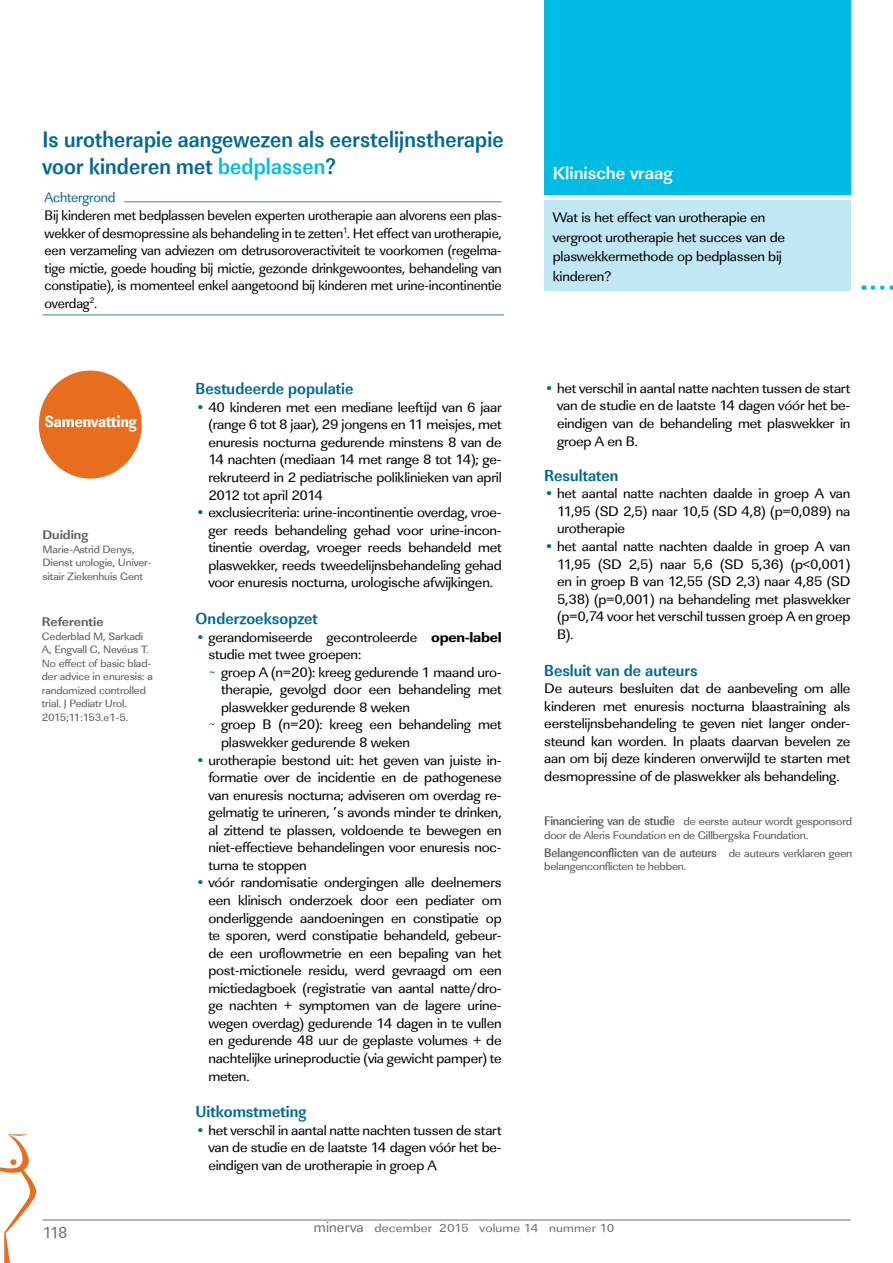
<style>
.page{position:relative;width:893px;height:1263px;background:#fff}
.page>*{position:absolute;margin:0;border:0;box-sizing:border-box;transform-origin:0 0}
.t1{font:700 23.1px/27px "Linear Std";letter-spacing:.005em;color:#006892;scale:.91 1}
.t2{font:700 18px "Linear Std";color:#fff}
.t3{font:700 16.5px "Linear Std Cd";color:#006892}
.t4{font:16.5px "Linear Std Nr Xbold";letter-spacing:-.01em;color:#fff}
.t5{font:16.5px "Linear Std";color:#6d6e71}
.t6{font:14.25px/17.5px "Linear Std";letter-spacing:-.015em;color:#000;text-align:justify;scale:1.05 1}
.t7{font:14.25px/17.5px "Linear Std";letter-spacing:-.015em;color:#000;text-align:justify}
.t8{font:14.25px "Linear Std";letter-spacing:-.015em;color:#006892}
.t9{font:500 12.9px "Linear Std Nr";letter-spacing:-.02em;color:#58595b;scale:1.05 1}
.t10{font:700 12.9px "Linear Std";color:#58595b;scale:1.05 1}
.t11{font:12.15px "Linear Std";letter-spacing:.01em;color:#6d6e71;scale:1.11 1}
.t12{font:11.4px/13.5px "Linear Std";letter-spacing:-.02em;color:#58595b;scale:1.05 1}
.t13{font:10.95px/13.5px "Linear Std";letter-spacing:-.01em;color:#58595b;scale:1.05 1}
.s1{color:#00bce4}
.s2{color:#006892}
.s3{font-family:"Linear Std Xbold"}
.s4{font-family:"Linear Std Nr";font-weight:500;font-size:12.9px}
.s5{font-family:"Linear Std";font-weight:400;font-size:11.4px}
.s6{font-size:15px}
</style>
<div class="page">
<hr style="left:43px;top:1220px;width:807px;height:1px;background:#6d6e71">
<svg style="left:0;top:1134px;width:37px;height:129px"></svg>
<div style="left:544px;top:200px;width:306px;height:90px;background:#c1e7f5"></div>
<hr style="left:124px;top:202px;width:378px;height:1px;background:#006892">
<hr style="left:43px;top:315px;width:461px;height:1px;background:#006892">
<div style="left:39px;top:371px;width:103px;height:108px;background:#e86d1f;border-radius:50%"></div>
<svg style="left:873px;top:285px;width:20px;height:5px"></svg>
<div style="left:544px;top:0;width:306px;height:195px;background:#00bce4"></div>
<h1 class="t1" style="left:43px;top:126px;width:508px">Is urotherapie aangewezen als eerstelijnstherapie voor kinderen met <span class="s1">bedplassen</span>?</h1>
<p class="t8" style="left:45px;top:189px;width:72px">Achtergrond</p>
<p class="t7" style="left:45px;top:207px;width:459px">Bij kinderen met bedplassen bevelen experten urotherapie aan alvorens een plas&shy;wekker of desmopressine als behandeling in te zetten<sup>1</sup>. Het effect van urotherapie, een verzameling van adviezen om detrusoroveractiviteit te voorkomen (regelma&shy;tige mictie, goede houding bij mictie, gezonde drinkgewoontes, behandeling van constipatie), is momenteel enkel aangetoond bij kinderen met urine-incontinentie overdag<sup>2</sup>.</p>
<p class="t4" style="left:45px;top:411px;width:93px">Samenvatting</p>
<p class="t10" style="left:43px;top:527px;width:45px">Duiding</p>
<p class="t13" style="left:43px;top:543px;width:105px">Marie-Astrid Denys,<br>Dienst urologie, Univer&shy;sitair Ziekenhuis Gent</p>
<p class="t10" style="left:42px;top:614px;width:60px">Referentie</p>
<p class="t13" style="left:42px;top:629px;width:107px">Cederblad M, Sarkadi<br>A, Engvall G, Nevéus T.<br>No effect of basic blad&shy;der advice in enuresis: a randomized controlled trial. J Pediatr Urol.<br>2015;11:153.e1-5.</p>
<p class="t3" style="left:196px;top:379px;width:159px">Bestudeerde populatie</p>
<p class="t6" style="left:208px;top:398px;width:281px;text-indent:-13px"><span class="s2">•</span> 40 kinderen met een mediane leeftijd van 6 jaar (range 6 tot 8 jaar), 29 jongens en 11 meisjes, met enuresis nocturna gedurende minstens 8 van de 14 nachten (mediaan 14 met range 8 tot 14); ge&shy;rekruteerd in 2 pediatrische poliklinieken van april 2012 tot april 2014</p>
<p class="t6" style="left:208px;top:504px;width:281px;text-indent:-13px"><span class="s2">•</span> exclusiecriteria: urine-incontinentie overdag, vroe&shy;ger reeds behandeling gehad voor urine-incon&shy;tinentie overdag, vroeger reeds behandeld met plaswekker, reeds tweedelijnsbehandeling gehad voor enuresis nocturna, urologische afwijkingen.</p>
<p class="t3" style="left:196px;top:609px;width:124px">Onderzoeksopzet</p>
<p class="t6" style="left:196px;top:628px;width:293px"><span class="s2">•</span> gerandomiseerde gecontroleerde <span class="s3">open-label</span></p>
<p class="t6" style="left:208px;top:646px;width:147px">studie met twee groepen:</p>
<p class="t6" style="left:208px;top:663px;width:281px"><span class="s2">~</span> groep A (n=20): kreeg gedurende 1 maand uro-</p>
<p class="t6" style="left:221px;top:681px;width:269px">therapie, gevolgd door een behandeling met</p>
<p class="t6" style="left:221px;top:698px;width:181px">plaswekker gedurende 8 weken</p>
<p class="t6" style="left:208px;top:716px;width:281px"><span class="s2">~</span> groep B (n=20): kreeg een behandeling met</p>
<p class="t6" style="left:221px;top:734px;width:181px">plaswekker gedurende 8 weken</p>
<p class="t6" style="left:208px;top:751px;width:281px;text-indent:-13px"><span class="s2">•</span> urotherapie bestond uit: het geven van juiste in&shy;formatie over de incidentie en de pathogenese van enuresis nocturna; adviseren om overdag re&shy;gelmatig te urineren, ’s avonds minder te drinken, al zittend te plassen, voldoende te bewegen en niet-effectieve behandelingen voor enuresis noc&shy;turna te stoppen</p>
<p class="t6" style="left:208px;top:874px;width:281px;text-indent:-13px"><span class="s2">•</span> vóór randomisatie ondergingen alle deelnemers een klinisch onderzoek door een pediater om onderliggende aandoeningen en constipatie op te sporen, werd constipatie behandeld, gebeur&shy;de een uroflowmetrie en een bepaling van het post-mictionele residu, werd gevraagd om een mictiedagboek (registratie van aantal natte/dro&shy;ge nachten + symptomen van de lagere urine&shy;wegen overdag) gedurende 14 dagen in te vullen en gedurende 48 uur de geplaste volumes + de nachtelijke urineproductie (via gewicht pamper) te meten.</p>
<p class="t3" style="left:196px;top:1102px;width:112px">Uitkomstmeting</p>
<p class="t6" style="left:208px;top:1121px;width:281px;text-indent:-13px"><span class="s2">•</span> het verschil in aantal natte nachten tussen de start van de studie en de laatste 14 dagen vóór het be&shy;ëindigen van de urotherapie in groep A</p>
<p class="t2" style="left:553px;top:163px;width:121px">Klinische vraag</p>
<p class="t6" style="left:553px;top:208px;width:223px;line-height:19.5px;text-align:left">Wat is het effect van urotherapie en vergroot urotherapie het succes van de plaswekkermethode op bedplassen bij kinderen?</p>
<p class="t6" style="left:557px;top:379px;width:281px;text-indent:-13px"><span class="s2">•</span> het verschil in aantal natte nachten tussen de start van de studie en de laatste 14 dagen vóór het be&shy;ëindigen van de behandeling met plaswekker in groep A en B.</p>
<p class="t3" style="left:544px;top:465px;width:76px">Resultaten</p>
<p class="t6" style="left:557px;top:485px;width:281px;text-indent:-13px"><span class="s2">•</span> het aantal natte nachten daalde in groep A van 11,95 (SD 2,5) naar 10,5 (SD 4,8) (p=0,089) na urotherapie</p>
<p class="t6" style="left:557px;top:538px;width:281px;text-indent:-13px"><span class="s2">•</span> het aantal natte nachten daalde in groep A van 11,95 (SD 2,5) naar 5,6 (SD 5,36) (p&lt;0,001) en in groep B van 12,55 (SD 2,3) naar 4,85 (SD 5,38) (p=0,001) na behandeling met plaswekker (p=0,74 voor het verschil tussen groep A en groep B).</p>
<p class="t3" style="left:544px;top:660px;width:155px">Besluit van de auteurs</p>
<p class="t6" style="left:544px;top:680px;width:293px">De auteurs besluiten dat de aanbeveling om alle kinderen met enuresis nocturna blaastraining als eerstelijnsbehandeling te geven niet langer onder&shy;steund kan worden. In plaats daarvan bevelen ze aan om bij deze kinderen onverwijld te starten met desmopressine of de plaswekker als behandeling.</p>
<p class="t12" style="left:544px;top:815px;width:295px"><span class="s4">Financiering van de studie</span> de eerste auteur wordt gesponsord door de Aleris Foundation en de Gillbergska Foundation.</p>
<p class="t9" style="left:544px;top:845px;width:295px">Belangenconflicten van de auteurs <span class="s5">de auteurs verklaren geen</span></p>
<p class="t12" style="left:544px;top:860px;width:137px">belangenconflicten te hebben.</p>
<p class="t5" style="left:43px;top:1222px;width:26px">118</p>
<p class="t11" style="left:314px;top:1221px;width:272px"><span class="s6">minerva</span> december 2015 volume 14 nummer 10</p>
</div>
